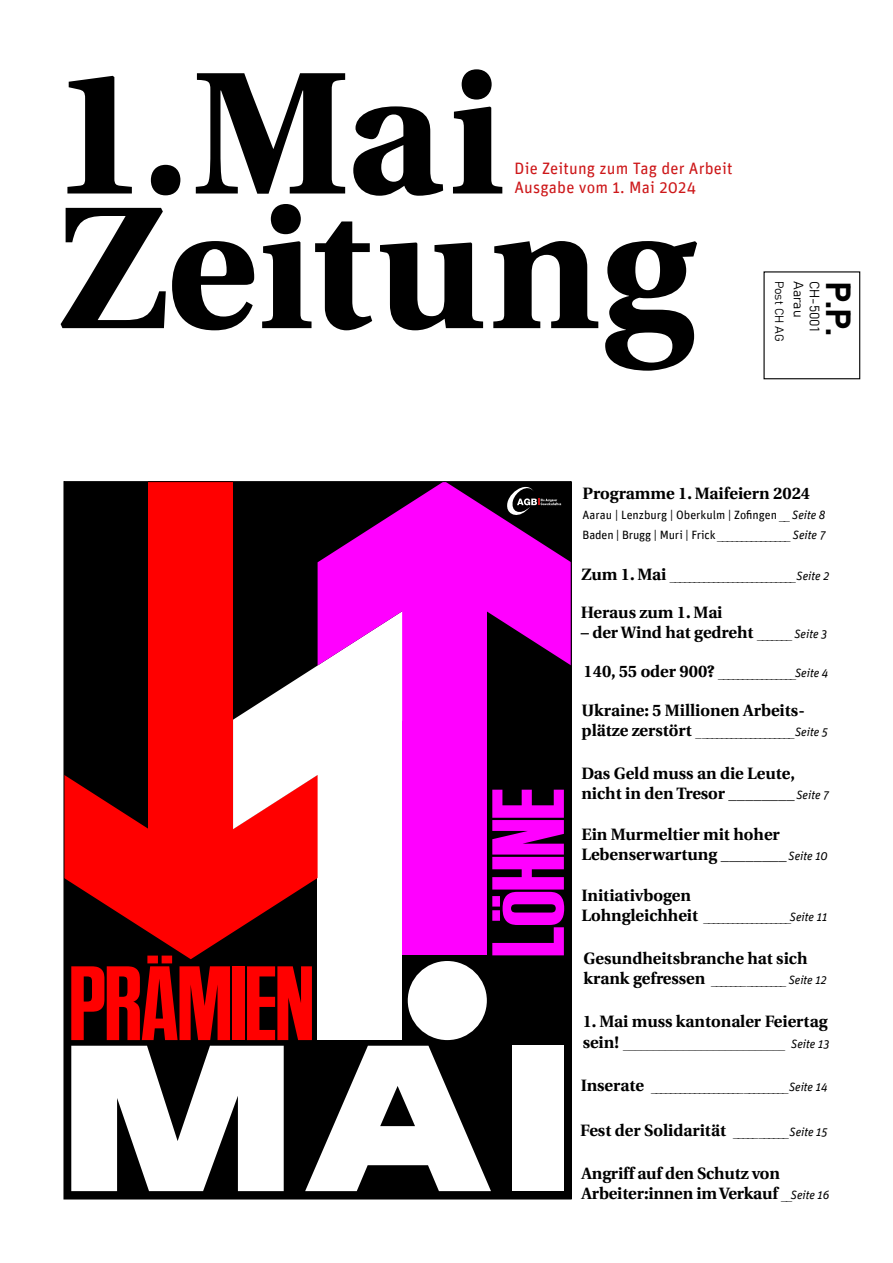
<style>
.page{position:relative;width:893px;height:1263px;background:#fff}
.page>*{position:absolute;margin:0;border:0;box-sizing:border-box;transform-origin:0 0}
.t1{font:700 184.2px/134.6px "Utopia Std";color:#000}
.t2{font:34.5px "Bahnschrift";color:#000}
.t3{font:700 16.5px/19.8px "Utopia";color:#000}
.t4{font:16.5px/19.8px "Unit";letter-spacing:.01em;color:#cd1719}
.t5{font:13.5px "Bahnschrift";color:#000}
.t6{font:12px "Times New Roman";color:#000}
.t7{font:12px/19.8px "Unit";color:#000}
.t8{font:12px "Bahnschrift";letter-spacing:-.01em;color:#000}
.s1{font-size:168.75px}
.s2{font-family:"Times New Roman"}
.s3{font-style:italic}
.s4{font-family:"Utopia";font-weight:700;font-size:16.5px}
.s5{font-family:"Unit";font-style:italic}
.s6{font-family:"Times New Roman";font-weight:400;font-size:12px}
.s7{font-family:"Unit";font-weight:400;font-style:italic;font-size:12px}
</style>
<div class="page">
<div style="left:64px;top:482px;width:507px;height:716px;background:#000"></div>
<svg style="left:71px;top:1046px;width:213px;height:145px"></svg>
<svg style="left:305px;top:1046px;width:186px;height:145px"></svg>
<div style="left:512px;top:1046px;width:52px;height:145px;background:#fff"></div>
<div style="left:408px;top:961px;width:79px;height:79px;background:#fff;border-radius:50%"></div>
<svg style="left:71px;top:959px;width:159px;height:81px"></svg>
<div style="left:232px;top:966px;width:13px;height:74px;background:#f00"></div>
<svg style="left:247px;top:966px;width:65px;height:74px"></svg>
<svg style="left:492px;top:790px;width:72px;height:165px"></svg>
<div style="left:318px;top:708px;width:84px;height:332px;background:#fff"></div>
<div style="left:402px;top:581px;width:85px;height:374px;background:#f0f"></div>
<svg style="left:66px;top:775px;width:252px;height:184px;fill:#f00"></svg>
<svg style="left:233px;top:611px;width:169px;height:218px"></svg>
<svg style="left:318px;top:483px;width:251px;height:182px;fill:#f0f"></svg>
<div style="left:149px;top:482px;width:84px;height:378px;background:#f00"></div>
<div style="left:763px;top:271px;width:97px;height:108px;border:1px solid #000"></div>
<div style="left:490px;top:487px;width:70px;height:20px;background:#000"></div>
<svg style="left:493px;top:487px;width:68px;height:28px"></svg>
<h1 class="t1" style="left:51px;top:68px;width:645px">1<span class="s1">.</span> Mai<br>Zeitung</h1>
<p class="t4" style="left:514px;top:158px;width:220px">Die Zeitung zum Tag der Arbeit<br>Ausgabe vom 1. Mai 2024</p>
<p class="t8" style="left:788px;top:281px;width:62px;rotate:90deg">Post CH AG</p>
<p class="t5" style="left:809px;top:281px;width:38px;rotate:90deg">Aarau</p>
<p class="t5" style="left:825px;top:281px;width:52px;rotate:90deg">CH-5001</p>
<h2 class="t2" style="left:864px;top:281px;width:57px;rotate:90deg">P.P.</h2>
<p class="t3" style="left:583px;top:484px;width:229px">Programme 1. Maifeiern 2024</p>
<p class="t7" style="left:583px;top:505px;width:245px">Aarau | Lenzburg | Oberkulm | Zofingen <span class="s2">__</span> <span class="s3">Seite 8<br></span>Baden | Brugg | Muri | Frick <span class="s2">_______________</span> <span class="s3">Seite 7</span></p>
<p class="t6" style="left:581px;top:568px;width:249px"><span class="s4">Zum 1. Mai</span> __________________________<span class="s5">Seite 2</span></p>
<p class="t3" style="left:581px;top:603px;width:143px">Heraus zum 1. Mai</p>
<p class="t3" style="left:581px;top:623px;width:248px">– der Wind hat gedreht <span class="s6">_______</span> <span class="s7">Seite 3</span></p>
<p class="t6" style="left:584px;top:664px;width:246px"><span class="s4">140, 55 oder 900?</span> ________________<span class="s5">Seite 4</span></p>
<p class="t3" style="left:581px;top:700px;width:225px">Ukraine: 5 Millionen Arbeits-</p>
<p class="t6" style="left:581px;top:723px;width:248px"><span class="s4">plätze zerstört</span> _ ___________________ <span class="s5">Seite 5</span></p>
<p class="t3" style="left:581px;top:764px;width:249px">Das Geld muss an die Leute, nicht in den Tresor ________<span class="s7">Seite 7</span></p>
<p class="t3" style="left:581px;top:824px;width:248px">Ein Murmeltier mit hoher<br>Lebenserwartung ________<span class="s7">Seite 10</span></p>
<p class="t3" style="left:581px;top:886px;width:111px">Initiativbogen</p>
<p class="t6" style="left:581px;top:908px;width:247px"><span class="s4">Lohngleichheit</span> __________________<span class="s5">Seite 11</span></p>
<p class="t3" style="left:584px;top:948px;width:225px">Gesundheitsbranche hat sich</p>
<p class="t6" style="left:584px;top:971px;width:244px"><span class="s4">krank gefressen</span> _______ ________ <span class="s5">Seite 12</span></p>
<p class="t3" style="left:583px;top:1011px;width:246px">1. Mai muss kantonaler Feiertag</p>
<p class="t6" style="left:583px;top:1036px;width:248px"><span class="s4">sein!</span> ___________________________ <span class="s5">Seite 13</span></p>
<p class="t6" style="left:581px;top:1079px;width:249px"><span class="s4">Inserate</span> ___________________ _________<span class="s5">Seite 14</span></p>
<p class="t3" style="left:580px;top:1120px;width:249px">Fest der Solidarität <span class="s6">_____ ______</span><span class="s7">Seite 15</span></p>
<p class="t3" style="left:581px;top:1164px;width:250px">Angriff auf den Schutz von<br>Arbeiter:innen im Verkauf <span class="s6">__</span><span class="s7">Seite 16</span></p>
</div>
